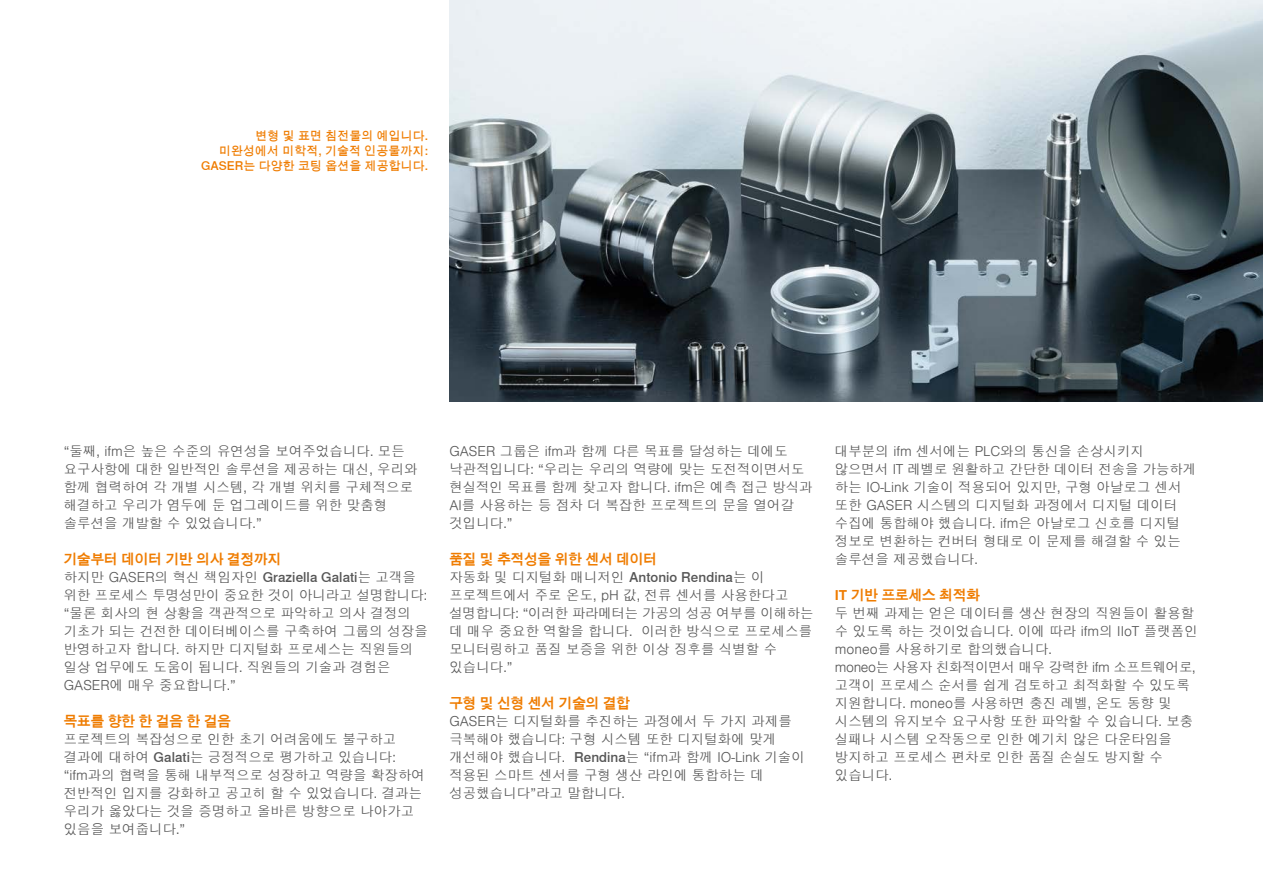
<style>
.page{position:relative;width:1263px;height:893px;background:#fff}
.page>*{position:absolute;margin:0;border:0;box-sizing:border-box;transform-origin:0 0}
.Fließtext_9pt_verschachtelt{font:300 13.5px/18px "Nimbus Sans Global";color:#565656}
.Fließtext_9pt_headline_orange{font:700 13.5px "Nimbus Sans Global";color:#ef7c00}
.Bildunterschrift_rebü{font:500 12px/14.9px "Nimbus Sans Global";color:#ef7c00;text-align:right}
.s1{font-weight:500}
</style>
<div class="page">
<img style="left:449px;top:0;width:814px;height:402px">
<p class="Bildunterschrift_rebü" style="left:201px;top:129px;width:228px">변형 및 표면 침전물의 예입니다. 미완성에서 미학적, 기술적 인공물까지:<br>GASER는 다양한 코팅 옵션을 제공합니다.</p>
<p class="Fließtext_9pt_verschachtelt" style="left:64px;top:442px;width:355px">“둘째, ifm은 높은 수준의 유연성을 보여주었습니다. 모든 요구사항에 대한 일반적인 솔루션을 제공하는 대신, 우리와 함께 협력하여 각 개별 시스템, 각 개별 위치를 구체적으로 해결하고 우리가 염두에 둔 업그레이드를 위한 맞춤형 솔루션을 개발할 수 있었습니다.”</p>
<p class="Fließtext_9pt_headline_orange" style="left:64px;top:551px;width:219px">기술부터 데이터 기반 의사 결정까지</p>
<p class="Fließtext_9pt_verschachtelt" style="left:64px;top:568px;width:366px">하지만 GASER의 혁신 책임자인 <span class="s1">Graziella Galati</span>는 고객을 위한 프로세스 투명성만이 중요한 것이 아니라고 설명합니다: “물론 회사의 현 상황을 객관적으로 파악하고 의사 결정의 기초가 되는 건전한 데이터베이스를 구축하여 그룹의 성장을 반영하고자 합니다. 하지만 디지털화 프로세스는 직원들의 일상 업무에도 도움이 됩니다. 직원들의 기술과 경험은<br>GASER에 매우 중요합니다.”</p>
<p class="Fließtext_9pt_headline_orange" style="left:64px;top:713px;width:169px">목표를 향한 한 걸음 한 걸음</p>
<p class="Fließtext_9pt_verschachtelt" style="left:64px;top:730px;width:363px">프로젝트의 복잡성으로 인한 초기 어려움에도 불구하고 결과에 대하여 <span class="s1">Galati</span>는 긍정적으로 평가하고 있습니다: “ifm과의 협력을 통해 내부적으로 성장하고 역량을 확장하여 전반적인 입지를 강화하고 공고히 할 수 있었습니다. 결과는 우리가 옳았다는 것을 증명하고 올바른 방향으로 나아가고 있음을 보여줍니다.”</p>
<p class="Fließtext_9pt_verschachtelt" style="left:449px;top:442px;width:365px">GASER 그룹은 ifm과 함께 다른 목표를 달성하는 데에도 낙관적입니다: “우리는 우리의 역량에 맞는 도전적이면서도 현실적인 목표를 함께 찾고자 합니다. ifm은 예측 접근 방식과<br>AI를 사용하는 등 점차 더 복잡한 프로젝트의 문을 열어갈 것입니다.”</p>
<p class="Fließtext_9pt_headline_orange" style="left:449px;top:551px;width:209px">품질 및 추적성을 위한 센서 데이터</p>
<p class="Fließtext_9pt_verschachtelt" style="left:449px;top:568px;width:366px">자동화 및 디지털화 매니저인 <span class="s1">Antonio Rendina</span>는 이 프로젝트에서 주로 온도, pH 값, 전류 센서를 사용한다고 설명합니다: “이러한 파라메터는 가공의 성공 여부를 이해하는 데 매우 중요한 역할을 합니다. 이러한 방식으로 프로세스를 모니터링하고 품질 보증을 위한 이상 징후를 식별할 수 있습니다.”</p>
<p class="Fließtext_9pt_headline_orange" style="left:449px;top:695px;width:182px">구형 및 신형 센서 기술의 결합</p>
<p class="Fließtext_9pt_verschachtelt" style="left:449px;top:712px;width:357px">GASER는 디지털화를 추진하는 과정에서 두 가지 과제를 극복해야 했습니다: 구형 시스템 또한 디지털화에 맞게 개선해야 했습니다. <span class="s1">Rendina</span>는 “ifm과 함께 IO-Link 기술이 적용된 스마트 센서를 구형 생산 라인에 통합하는 데 성공했습니다”라고 말합니다.</p>
<p class="Fließtext_9pt_verschachtelt" style="left:835px;top:442px;width:363px">대부분의 ifm 센서에는 PLC와의 통신을 손상시키지 않으면서 IT 레벨로 원활하고 간단한 데이터 전송을 가능하게 하는 IO-Link 기술이 적용되어 있지만, 구형 아날로그 센서 또한 GASER 시스템의 디지털화 과정에서 디지털 데이터 수집에 통합해야 했습니다. ifm은 아날로그 신호를 디지털 정보로 변환하는 컨버터 형태로 이 문제를 해결할 수 있는 솔루션을 제공했습니다.</p>
<p class="Fließtext_9pt_headline_orange" style="left:835px;top:587px;width:147px">IT 기반 프로세스 최적화</p>
<p class="Fließtext_9pt_verschachtelt" style="left:835px;top:604px;width:364px">두 번째 과제는 얻은 데이터를 생산 현장의 직원들이 활용할 수 있도록 하는 것이었습니다. 이에 따라 ifm의 IIoT 플랫폼인 moneo를 사용하기로 합의했습니다.<br>moneo는 사용자 친화적이면서 매우 강력한 ifm 소프트웨어로, 고객이 프로세스 순서를 쉽게 검토하고 최적화할 수 있도록 지원합니다. moneo를 사용하면 충진 레벨, 온도 동향 및 시스템의 유지보수 요구사항 또한 파악할 수 있습니다. 보충 실패나 시스템 오작동으로 인한 예기치 않은 다운타임을 방지하고 프로세스 편차로 인한 품질 손실도 방지할 수 있습니다.</p>
</div>
